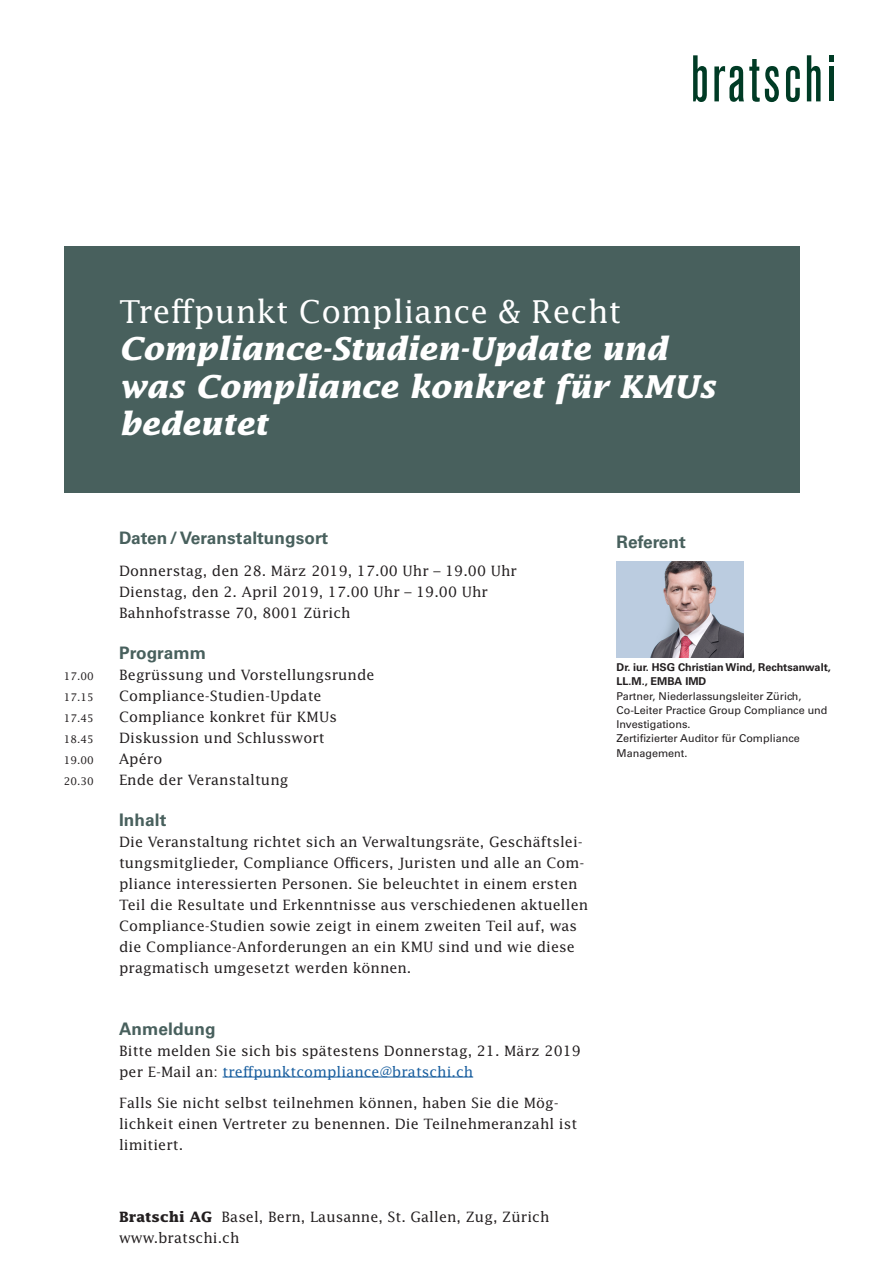
<style>
.page{position:relative;width:893px;height:1263px;background:#fff}
.page>*{position:absolute;margin:0;border:0;box-sizing:border-box;transform-origin:0 0}
.t1{font:italic 700 31.5px/37.5px "Lucida Std";color:#fff}
.t2{font:31.5px "Lucida Std";letter-spacing:.005em;color:#fff}
.t3{font:700 17.25px "Univers LT Std";letter-spacing:.005em;color:#48605d}
.t4{font:14.25px/21px "Lucida Std";letter-spacing:.005em;color:#231f20}
.t5{font:10.8px/14.2px "Univers LT Std";color:#231f20}
.t6{font:700 10.8px/14.2px "Univers LT Std";color:#231f20}
.t7{font:10.5px/21px "Lucida Std";color:#231f20;text-align:justify}
.s1{color:#175d9e}
.s2{font-weight:700}
</style>
<div class="page">
<div style="left:64px;top:247px;width:735px;height:246px;background:#48605d"></div>
<hr style="left:223px;top:1076px;width:250px;height:1px;background:#175d9e">
<img style="left:617px;top:561px;width:127px;height:96px">
<svg style="left:786px;top:66px;width:14px;height:36px"></svg>
<svg style="left:807px;top:55px;width:13px;height:46px"></svg>
<hr style="left:829px;top:67px;width:4px;height:34px;background:#003b25">
<svg style="left:829px;top:55px;width:4px;height:7px"></svg>
<svg style="left:693px;top:55px;width:14px;height:47px"></svg>
<svg style="left:714px;top:59px;width:65px;height:43px"></svg>
<h1 class="t2" style="left:119px;top:292px;width:504px">Treffpunkt Compliance &amp; Recht</h1>
<h1 class="t1" style="left:119px;top:330px;width:598px">Compliance-Studien-Update und was Compliance konkret für KMUs bedeutet</h1>
<p class="t7" style="left:64px;top:665px;width:31px">17.00<br>17.15<br>17.45<br>18.45<br>19.00<br>20.30</p>
<p class="t3" style="left:119px;top:528px;width:211px">Daten/Veranstaltungsort</p>
<p class="t4" style="left:119px;top:560px;width:399px">Donnerstag, den 28. März 2019, 17.00 Uhr – 19.00 Uhr<br>Dienstag, den 2. April 2019, 17.00 Uhr – 19.00 Uhr<br>Bahnhofstrasse 70, 8001 Zürich</p>
<p class="t3" style="left:119px;top:643px;width:89px">Programm</p>
<p class="t4" style="left:119px;top:664px;width:257px">Begrüssung und Vorstellungsrunde<br>Compliance-Studien-Update<br>Compliance konkret für KMUs<br>Diskussion und Schlusswort<br>Apéro<br>Ende der Veranstaltung</p>
<p class="t3" style="left:119px;top:810px;width:49px">Inhalt</p>
<p class="t4" style="left:119px;top:831px;width:471px">Die Veranstaltung richtet sich an Verwaltungsräte, Geschäftslei&shy;tungsmitglieder, Compliance Officers, Juristen und alle an Com&shy;pliance interessierten Personen. Sie beleuchtet in einem ersten Teil die Resultate und Erkenntnisse aus verschiedenen aktuellen Compliance-Studien sowie zeigt in einem zweiten Teil auf, was die Compliance-Anforderungen an ein KMU sind und wie diese pragmatisch umgesetzt werden können.</p>
<p class="t3" style="left:119px;top:1018px;width:98px">Anmeldung</p>
<p class="t4" style="left:119px;top:1040px;width:463px">Bitte melden Sie sich bis spätestens Donnerstag, 21. März 2019 per E-Mail an: <span class="s1">treffpunktcompliance@bratschi.ch</span></p>
<p class="t4" style="left:119px;top:1092px;width:460px">Falls Sie nicht selbst teilnehmen können, haben Sie die Mög&shy;lichkeit einen Vertreter zu benennen. Die Teilnehmeranzahl ist limitiert.</p>
<p class="t4" style="left:119px;top:1206px;width:432px"><span class="s2">Bratschi AG</span> Basel, Bern, Lausanne, St. Gallen, Zug, Zürich www.bratschi.ch</p>
<p class="t3" style="left:617px;top:532px;width:71px">Referent</p>
<p class="t6" style="left:617px;top:660px;width:216px">Dr. iur. HSG Christian Wind, Rechtsanwalt,<br>LL.M., EMBA IMD</p>
<p class="t5" style="left:617px;top:689px;width:212px">Partner, Niederlassungsleiter Zürich,<br>Co-Leiter Practice Group Compliance und<br>Investigations.<br>Zertifizierter Auditor für Compliance<br>Management.</p>
</div>
